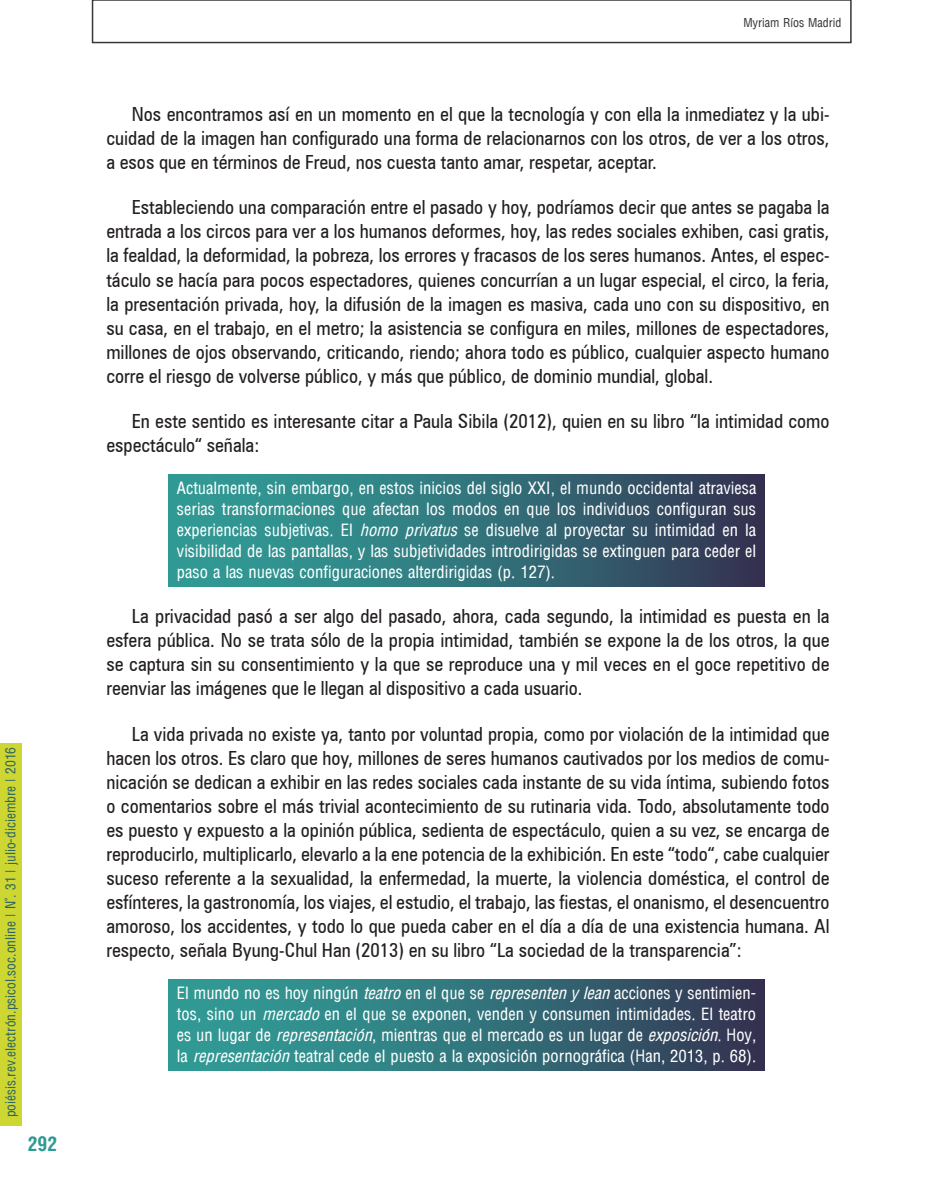
<style>
.page{position:relative;width:936px;height:1191px;background:#fff}
.page>*{position:absolute;margin:0;border:0;box-sizing:border-box;transform-origin:0 0}
.t1{font:condensed 19.5px/24px "Zurich BT";color:#231f20;text-align:justify}
.t2{font:700 condensed 19.5px "Arena";color:#319994}
.t3{font:16.5px/21px "Arena Condensed";color:#fff;text-align:justify}
.t4{font:13.5px "Arena Condensed";color:#306662}
.t5{font:12px "Arena Condensed";color:#373737}
.s1{font-family:"Arena";font-style:italic;font-stretch:condensed}
</style>
<div class="page">
<div style="left:0;top:743px;width:21px;height:383px;background:#ced732"></div>
<div style="left:92px;top:0;width:759px;height:43px;border:2px solid #373737"></div>
<div style="left:168px;top:474px;width:596px;height:112px;background:linear-gradient(to right,#30a79d,#343a56)"></div>
<div style="left:168px;top:979px;width:596px;height:91px;background:linear-gradient(to right,#30a79d,#343a56)"></div>
<p class="t4" style="left:3px;top:1117px;width:372px;rotate:-90deg">poiésis.rev.electrón.psicol.soc.online | N°. 31 | julio-diciembre | 2016</p>
<p class="t2" style="left:28px;top:1132px;width:31px">292</p>
<p class="t5" style="left:743px;top:16px;width:99px">Myriam Ríos Madrid</p>
<p class="t1" style="left:106px;top:102px;width:724px;text-indent:26px">Nos encontramos así en un momento en el que la tecnología y con ella la inmediatez y la ubi&shy;cuidad de la imagen han configurado una forma de relacionarnos con los otros, de ver a los otros, a esos que en términos de Freud, nos cuesta tanto amar, respetar, aceptar.</p>
<p class="t1" style="left:106px;top:195px;width:724px;text-indent:26px">Estableciendo una comparación entre el pasado y hoy, podríamos decir que antes se pagaba la entrada a los circos para ver a los humanos deformes, hoy, las redes sociales exhiben, casi gratis, la fealdad, la deformidad, la pobreza, los errores y fracasos de los seres humanos. Antes, el espec&shy;táculo se hacía para pocos espectadores, quienes concurrían a un lugar especial, el circo, la feria, la presentación privada, hoy, la difusión de la imagen es masiva, cada uno con su dispositivo, en su casa, en el trabajo, en el metro; la asistencia se configura en miles, millones de espectadores, millones de ojos observando, criticando, riendo; ahora todo es público, cualquier aspecto humano corre el riesgo de volverse público, y más que público, de dominio mundial, global.</p>
<p class="t1" style="left:106px;top:409px;width:724px;text-indent:26px">En este sentido es interesante citar a Paula Sibila (2012), quien en su libro “la intimidad como espectáculo“ señala:</p>
<p class="t3" style="left:177px;top:478px;width:581px">Actualmente, sin embargo, en estos inicios del siglo XXI, el mundo occidental atraviesa serias transformaciones que afectan los modos en que los individuos configuran sus experiencias subjetivas. El <span class="s1">homo privatus</span> se disuelve al proyectar su intimidad en la visibilidad de las pantallas, y las subjetividades introdirigidas se extinguen para ceder el paso a las nuevas configuraciones alterdirigidas (p. 127).</p>
<p class="t1" style="left:106px;top:604px;width:724px;text-indent:26px">La privacidad pasó a ser algo del pasado, ahora, cada segundo, la intimidad es puesta en la esfera pública. No se trata sólo de la propia intimidad, también se expone la de los otros, la que se captura sin su consentimiento y la que se reproduce una y mil veces en el goce repetitivo de reenviar las imágenes que le llegan al dispositivo a cada usuario.</p>
<p class="t1" style="left:106px;top:721px;width:724px;text-indent:26px">La vida privada no existe ya, tanto por voluntad propia, como por violación de la intimidad que hacen los otros. Es claro que hoy, millones de seres humanos cautivados por los medios de comu&shy;nicación se dedican a exhibir en las redes sociales cada instante de su vida íntima, subiendo fotos o comentarios sobre el más trivial acontecimiento de su rutinaria vida. Todo, absolutamente todo es puesto y expuesto a la opinión pública, sedienta de espectáculo, quien a su vez, se encarga de reproducirlo, multiplicarlo, elevarlo a la ene potencia de la exhibición. En este “todo“, cabe cualquier suceso referente a la sexualidad, la enfermedad, la muerte, la violencia doméstica, el control de esfínteres, la gastronomía, los viajes, el estudio, el trabajo, las fiestas, el onanismo, el desencuentro amoroso, los accidentes, y todo lo que pueda caber en el día a día de una existencia humana. Al respecto, señala Byung-Chul Han (2013) en su libro “La sociedad de la transparencia”:</p>
<p class="t3" style="left:177px;top:982px;width:581px">El mundo no es hoy ningún <span class="s1">teatro</span> en el que se <span class="s1">representen y lean</span> acciones y sentimien&shy;tos, sino un <span class="s1">mercado</span> en el que se exponen, venden y consumen intimidades. El teatro es un lugar de <span class="s1">representación</span>, mientras que el mercado es un lugar de <span class="s1">exposición</span>. Hoy, la <span class="s1">representación</span> teatral cede el puesto a la exposición pornográfica (Han, 2013, p. 68).</p>
</div>
